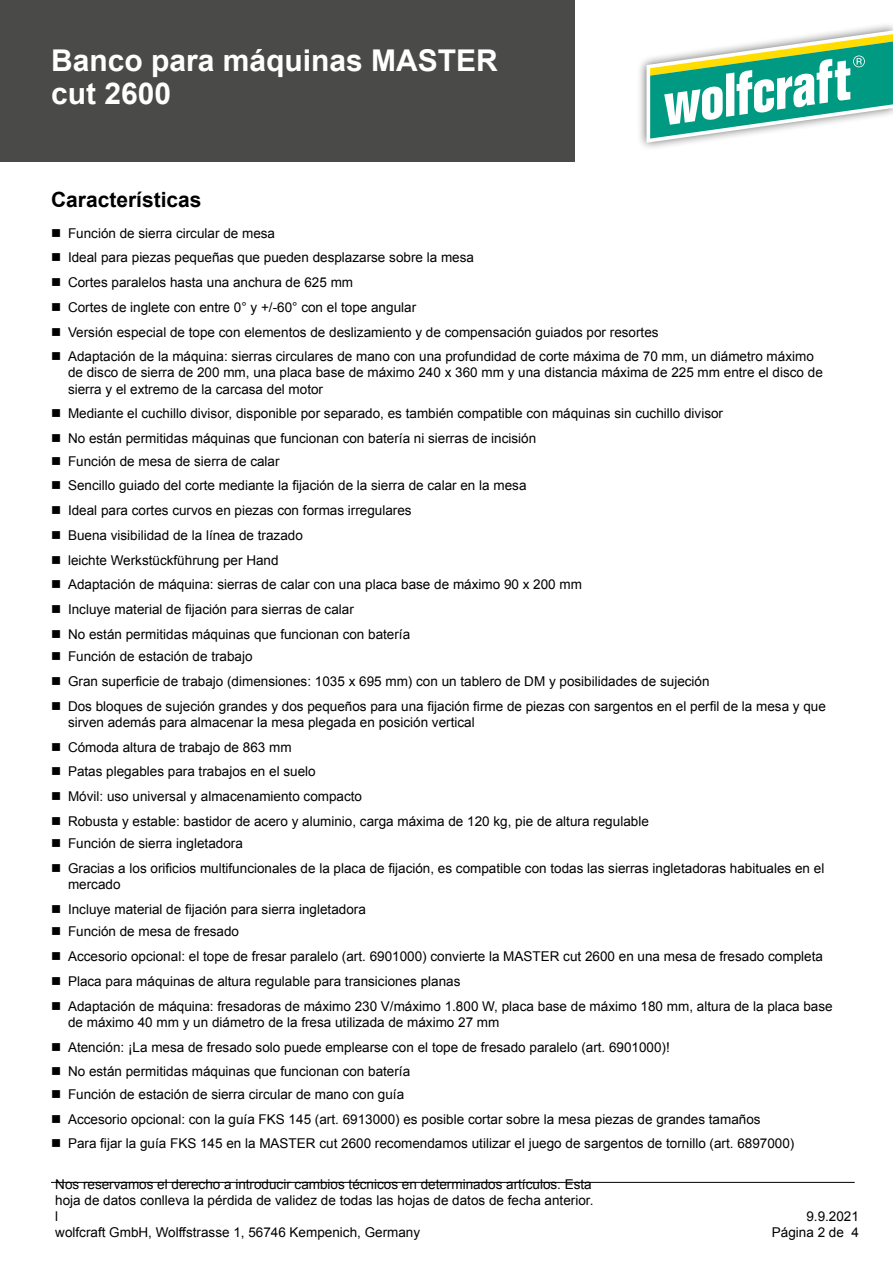
<style>
.page{position:relative;width:893px;height:1263px;background:#fff}
.page>*{position:absolute;margin:0;border:0;box-sizing:border-box;transform-origin:0 0}
.t1{font:700 30px/33px "Arial";color:#fff}
.t2{font:700 21px "Arial";color:#000}
.t3{font:13.5px/24.8px "Arial";color:#000}
</style>
<div class="page">
<div style="left:0;top:0;width:574px;height:162px;background:#4a4a49"></div>
<hr style="left:51px;top:1182px;width:804px;height:1px;background:#000">
<div style="left:637px;top:22px;width:256px;height:130px;background:#000;opacity:.6"></div>
<svg style="left:646px;top:30px;width:247px;height:113px"></svg>
<h1 class="t1" style="left:51px;top:45px;width:448px">Banco para máquinas MASTER cut 2600</h1>
<h2 class="t2" style="left:51px;top:185px;width:152px">Características</h2>
<p class="t3" style="left:68px;top:221px;width:747px">Función de sierra circular de mesa<br>Ideal para piezas pequeñas que pueden desplazarse sobre la mesa<br>Cortes paralelos hasta una anchura de 625 mm<br>Cortes de inglete con entre 0° y +/-60° con el tope angular<br>Versión especial de tope con elementos de deslizamiento y de compensación guiados por resortes<br>Adaptación de la máquina: sierras circulares de mano con una profundidad de corte máxima de 70 mm, un diámetro máximo</p>
<p class="t3" style="left:68px;top:365px;width:756px;line-height:16.2px">de disco de sierra de 200 mm, una placa base de máximo 240 x 360 mm y una distancia máxima de 225 mm entre el disco de sierra y el extremo de la carcasa del motor</p>
<p class="t3" style="left:68px;top:401px;width:657px">Mediante el cuchillo divisor, disponible por separado, es también compatible con máquinas sin cuchillo divisor<br>No están permitidas máquinas que funcionan con batería ni sierras de incisión</p>
<p class="t3" style="left:68px;top:449px;width:515px">Función de mesa de sierra de calar<br>Sencillo guiado del corte mediante la fijación de la sierra de calar en la mesa<br>Ideal para cortes curvos en piezas con formas irregulares<br>Buena visibilidad de la línea de trazado<br>leichte Werkstückführung per Hand<br>Adaptación de máquina: sierras de calar con una placa base de máximo 90 x 200 mm Incluye material de fijación para sierras de calar<br>No están permitidas máquinas que funcionan con batería</p>
<p class="t3" style="left:68px;top:644px;width:759px">Función de estación de trabajo<br>Gran superficie de trabajo (dimensiones: 1035 x 695 mm) con un tablero de DM y posibilidades de sujeción<br>Dos bloques de sujeción grandes y dos pequeños para una fijación firme de piezas con sargentos en el perfil de la mesa y que</p>
<p class="t3" style="left:68px;top:710px;width:582px">sirven además para almacenar la mesa plegada en posición vertical<br>Cómoda altura de trabajo de 863 mm<br>Patas plegables para trabajos en el suelo<br>Móvil: uso universal y almacenamiento compacto<br>Robusta y estable: bastidor de acero y aluminio, carga máxima de 120 kg, pie de altura regulable</p>
<p class="t3" style="left:68px;top:831px;width:758px">Función de sierra ingletadora<br>Gracias a los orificios multifuncionales de la placa de fijación, es compatible con todas las sierras ingletadoras habituales en el</p>
<p class="t3" style="left:68px;top:872px;width:299px">mercado<br>Incluye material de fijación para sierra ingletadora</p>
<p class="t3" style="left:68px;top:919px;width:766px">Función de mesa de fresado<br>Accesorio opcional: el tope de fresar paralelo (art. 6901000) convierte la MASTER cut 2600 en una mesa de fresado completa Placa para máquinas de altura regulable para transiciones planas<br>Adaptación de máquina: fresadoras de máximo 230 V/máximo 1.800 W, placa base de máximo 180 mm, altura de la placa base</p>
<p class="t3" style="left:68px;top:1010px;width:603px">de máximo 40 mm y un diámetro de la fresa utilizada de máximo 27 mm<br>Atención: ¡La mesa de fresado solo puede emplearse con el tope de fresado paralelo (art. 6901000)!<br>No están permitidas máquinas que funcionan con batería</p>
<p class="t3" style="left:68px;top:1082px;width:728px">Función de estación de sierra circular de mano con guía<br>Accesorio opcional: con la guía FKS 145 (art. 6913000) es posible cortar sobre la mesa piezas de grandes tamaños<br>Para fijar la guía FKS 145 en la MASTER cut 2600 recomendamos utilizar el juego de sargentos de tornillo (art. 6897000)</p>
<p class="t3" style="left:55px;top:1176px;width:540px;line-height:16.2px">Nos reservamos el derecho a introducir cambios técnicos en determinados artículos. Esta hoja de datos conlleva la pérdida de validez de todas las hojas de datos de fecha anterior. l<br>wolfcraft GmbH, Wolffstrasse 1, 56746 Kempenich, Germany</p>
<p class="t3" style="left:772px;top:1208px;width:89px;line-height:16.2px;text-align:right">9.9.2021<br>Página 2 de 4</p>
</div>
